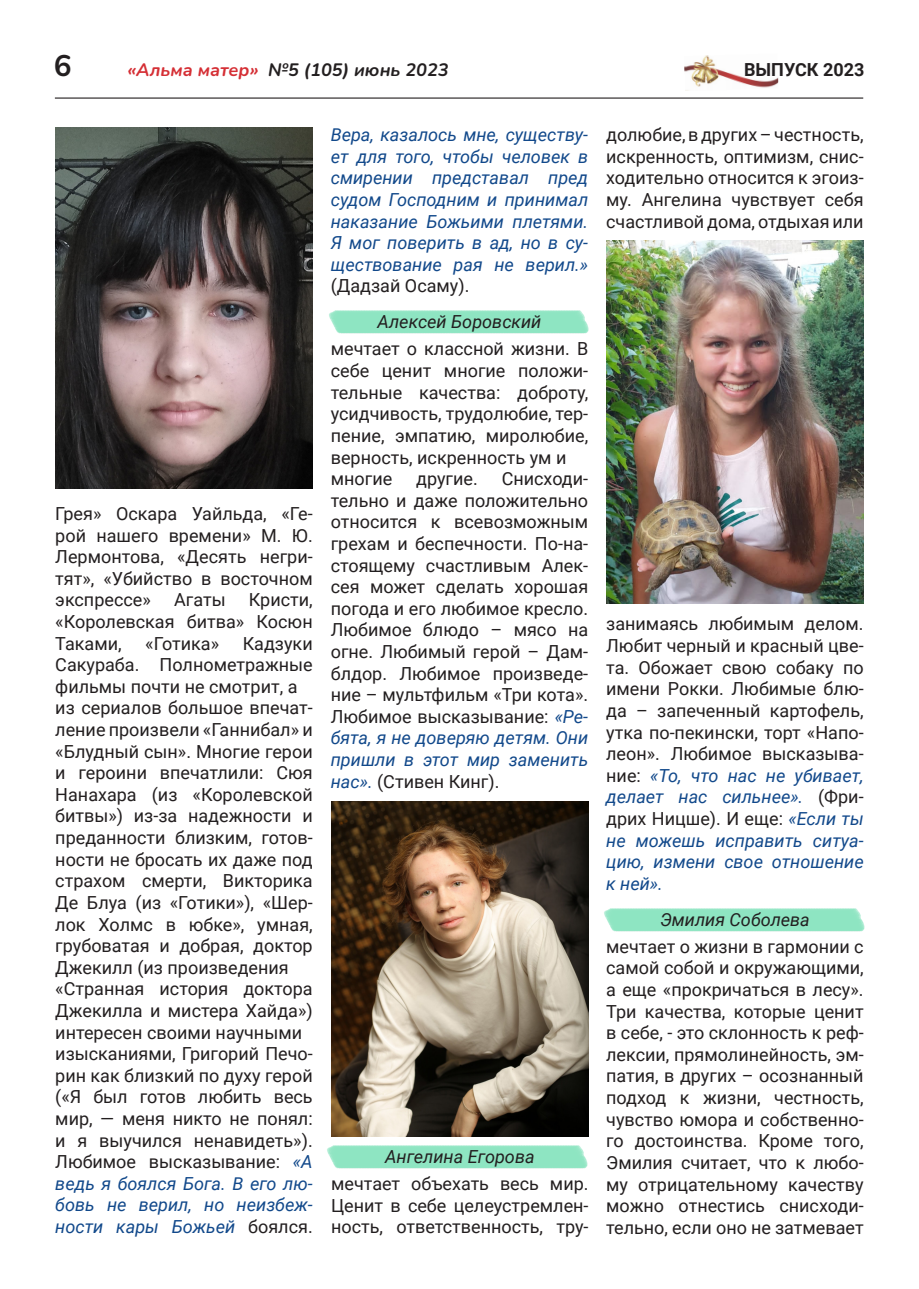
<style>
.page{position:relative;width:919px;height:1289px;background:#fff}
.page>*{position:absolute;margin:0;border:0;box-sizing:border-box;transform-origin:0 0}
.t1{font:700 29.7px "Nunito";color:#231f20}
.t2{font:18px/21.6px "Roboto";color:#231f20;text-align:justify}
.t3{font:italic 18px/21.6px "Roboto";color:#12498b;text-align:justify}
.t4{font:italic 18px "Roboto";color:#231f20}
.t5{font:italic 700 18px "Nunito";color:#231f20}
.t6{font:italic 700 18px "Nunito";color:#d52f35}
.t7{font:700 18px "Roboto";color:#231f20}
.s1{font-style:italic;color:#12498b}
.s2{font-style:normal;color:#231f20}
</style>
<div class="page">
<img style="left:329px;top:310px;width:260px;height:24px">
<img style="left:327px;top:1136px;width:262px;height:33px">
<img style="left:588px;top:899px;width:277px;height:51px">
<img style="left:684px;top:55px;width:94px;height:36px">
<hr style="left:55px;top:97px;width:808px;height:2px;background:#231f20">
<img style="left:55px;top:128px;width:258px;height:361px">
<img style="left:331px;top:801px;width:257px;height:335px">
<img style="left:606px;top:241px;width:257px;height:362px">
<p class="t1" style="left:54px;top:45px;width:19px">6</p>
<p class="t6" style="left:127px;top:57px;width:133px">«Альма матер»</p>
<p class="t5" style="left:268px;top:57px;width:182px">№5 (105) июнь 2023</p>
<p class="t7" style="left:744px;top:57px;width:122px">ВЫПУСК 2023</p>
<p class="t2" style="left:55px;top:502px;width:259px">Грея» Оскара Уайльда, «Ге&shy;рой нашего времени» М. Ю.<br>Лермонтова, «Десять негри&shy;тят», «Убийство в восточном экспрессе»</p>
<p class="t2" style="left:55px;top:588px;width:259px;text-indent:193px">Кристи, «Королевская битва» Косюн Таками,</p>
<p class="t2" style="left:174px;top:588px;width:53px">Агаты</p>
<p class="t2" style="left:55px;top:631px;width:259px;text-indent:187px">Кадзуки Сакураба. Полнометражные фильмы почти не смотрит, а</p>
<p class="t2" style="left:55px;top:696px;width:259px">из сериалов большое впечат&shy;ление произвели «Ганнибал» и «Блудный сын». Многие герои и героини впечатлили: Сюя Нанахара (из «Королевской битвы») из-за надежности и преданности близким, готов&shy;ности не бросать их даже под страхом смерти, Викторика Де Блуа (из «Готики»), «Шер&shy;лок Холмс в юбке», умная, грубоватая и добрая, доктор Джекилл (из произведения</p>
<p class="t2" style="left:55px;top:977px;width:259px">«Странная история доктора Джекилла и мистера Хайда») интересен своими научными</p>
<p class="t2" style="left:55px;top:1042px;width:259px">изысканиями, Григорий Печо&shy;рин как близкий по духу герой («Я был готов любить весь мир, — меня никто не понял: и я выучился ненавидеть»).<br>Любимое высказывание: <span class="s1">«А ведь я боялся Бога. В его лю&shy;бовь не верил, но неизбеж&shy;ности кары Божьей</span> боялся.</p>
<p class="t2" style="left:145px;top:631px;width:75px">«Готика»</p>
<p class="t3" style="left:331px;top:123px;width:259px">Вера, казалось мне, существу&shy;ет для того, чтобы человек в смирении представал пред судом Господним и принимал наказание Божьими плетями.<br>Я мог поверить в ад, но в су&shy;ществование рая не верил.» <span class="s2">(Дадзай Осаму).</span></p>
<p class="t4" style="left:377px;top:309px;width:165px">Алексей Боровский</p>
<p class="t2" style="left:331px;top:337px;width:259px">мечтает о классной жизни. В себе ценит многие положи&shy;тельные качества: доброту, усидчивость, трудолюбие, тер&shy;пение, эмпатию, миролюбие, верность, искренность ум и</p>
<p class="t2" style="left:331px;top:467px;width:63px">многие</p>
<p class="t2" style="left:416px;top:467px;width:63px">другие.</p>
<p class="t2" style="left:331px;top:467px;width:259px;text-indent:171px">Снисходи&shy;тельно и даже положительно относится к всевозможным грехам и беспечности. По-на&shy;стоящему счастливым Алек&shy;сея может сделать хорошая погода и его любимое кресло.<br>Любимое блюдо – мясо на огне. Любимый герой – Дам&shy;блдор. Любимое произведе&shy;ние – мультфильм «Три кота».<br>Любимое высказывание: <span class="s1">«Ре&shy;бята, я не доверяю детям. Они пришли в этот мир заменить нас».</span> (Стивен Кинг).</p>
<p class="t4" style="left:385px;top:1144px;width:151px">Ангелина Егорова</p>
<p class="t2" style="left:331px;top:1172px;width:259px">мечтает объехать весь мир.<br>Ценит в себе целеустремлен&shy;ность, ответственность, тру-</p>
<p class="t2" style="left:606px;top:123px;width:259px">долюбие, в других – честность, искренность, оптимизм, снис&shy;ходительно относится к эгоиз&shy;му. Ангелина чувствует себя счастливой дома, отдыхая или</p>
<p class="t2" style="left:606px;top:612px;width:259px">занимаясь любимым делом.<br>Любит черный и красный цве&shy;та. Обожает свою собаку по имени Рокки. Любимые блю&shy;да – запеченный картофель, утка по-пекински, торт «Напо&shy;леон». Любимое высказыва&shy;ние: <span class="s1">«То, что нас не убивает, делает нас сильнее».</span> (Фри&shy;дрих Ницше). И еще: <span class="s1">«Если ты не можешь исправить ситуа&shy;цию, измени свое отношение к ней».</span></p>
<p class="t4" style="left:660px;top:906px;width:151px">Эмилия Соболева</p>
<p class="t2" style="left:606px;top:934px;width:259px">мечтает о жизни в гармонии с самой собой и окружающими, а еще «прокричаться в лесу».<br>Три качества, которые ценит в себе, - это склонность к реф&shy;лексии, прямолинейность, эм&shy;патия, в других – осознанный подход к жизни, честность, чувство юмора и собственно&shy;го достоинства. Кроме того, Эмилия считает, что к любо&shy;му отрицательному качеству можно отнестись снисходи&shy;тельно, если оно не затмевает</p>
</div>
